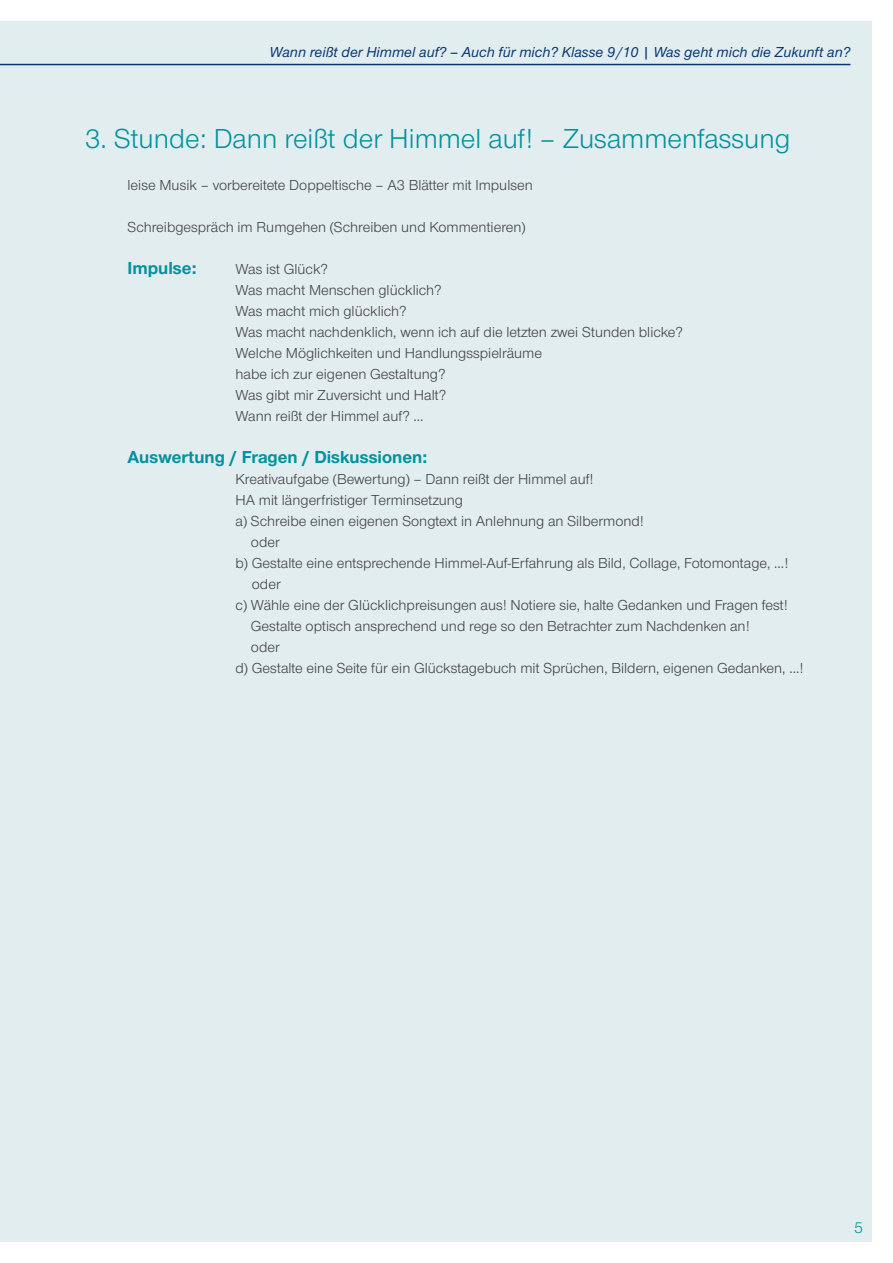
<style>
.page{position:relative;width:893px;height:1263px;background:#fff}
.page>*{position:absolute;margin:0;border:0;box-sizing:border-box;transform-origin:0 0}
.t1{font:28.5px "Nordelbica";color:#00929e}
.t2{font:700 18px "Nordelbica";color:#00929e}
.t3{font:16.5px "Nordelbica";color:#00929e}
.t4{font:15px/21px "Nordelbica";color:#414042}
.t5{font:italic 500 15px "Nordelbica";color:#073772}
</style>
<div class="page">
<div style="left:0;top:21px;width:872px;height:1221px;background:#e2edef"></div>
<hr style="left:0;top:64px;width:850px;height:1px;background:#073772">
<p class="t5" style="left:270px;top:44px;width:582px">Wann reißt der Himmel auf? – Auch für mich? Klasse 9/10 | Was geht mich die Zukunft an?</p>
<h1 class="t1" style="left:85px;top:122px;width:707px">3. Stunde: Dann reißt der Himmel auf! – Zusammenfassung</h1>
<p class="t4" style="left:128px;top:175px;width:407px">leise Musik – vorbereitete Doppeltische – A3 Blätter mit Impulsen</p>
<p class="t4" style="left:128px;top:217px;width:400px">Schreibgespräch im Rumgehen (Schreiben und Kommentieren)</p>
<p class="t2" style="left:128px;top:257px;width:71px">Impulse:</p>
<p class="t4" style="left:236px;top:259px;width:449px">Was ist Glück?<br>Was macht Menschen glücklich?<br>Was macht mich glücklich?<br>Was macht nachdenklich, wenn ich auf die letzten zwei Stunden blicke?<br>Welche Möglichkeiten und Handlungsspielräume<br>habe ich zur eigenen Gestaltung?<br>Was gibt mir Zuversicht und Halt?<br>Wann reißt der Himmel auf? …</p>
<p class="t2" style="left:128px;top:446px;width:301px">Auswertung / Fragen / Diskussionen:</p>
<p class="t4" style="left:236px;top:469px;width:359px">Kreativaufgabe (Bewertung) – Dann reißt der Himmel auf!</p>
<p class="t4" style="left:236px;top:490px;width:229px">HA mit längerfristiger Terminsetzung</p>
<p class="t4" style="left:236px;top:511px;width:410px">a) Schreibe einen eigenen Songtext in Anlehnung an Silbermond!</p>
<p class="t4" style="left:251px;top:532px;width:30px">oder</p>
<p class="t4" style="left:236px;top:553px;width:554px">b) Gestalte eine entsprechende Himmel-Auf-Erfahrung als Bild, Collage, Fotomontage, …!</p>
<p class="t4" style="left:252px;top:574px;width:30px">oder</p>
<p class="t4" style="left:236px;top:595px;width:554px">c) Wähle eine der Glücklichpreisungen aus! Notiere sie, halte Gedanken und Fragen fest!</p>
<p class="t4" style="left:251px;top:616px;width:500px">Gestalte optisch ansprechend und rege so den Betrachter zum Nachdenken an!</p>
<p class="t4" style="left:251px;top:637px;width:30px">oder</p>
<p class="t4" style="left:236px;top:658px;width:569px">d) Gestalte eine Seite für ein Glückstagebuch mit Sprüchen, Bildern, eigenen Gedanken, …!</p>
<p class="t3" style="left:854px;top:1218px;width:11px">5</p>
</div>
